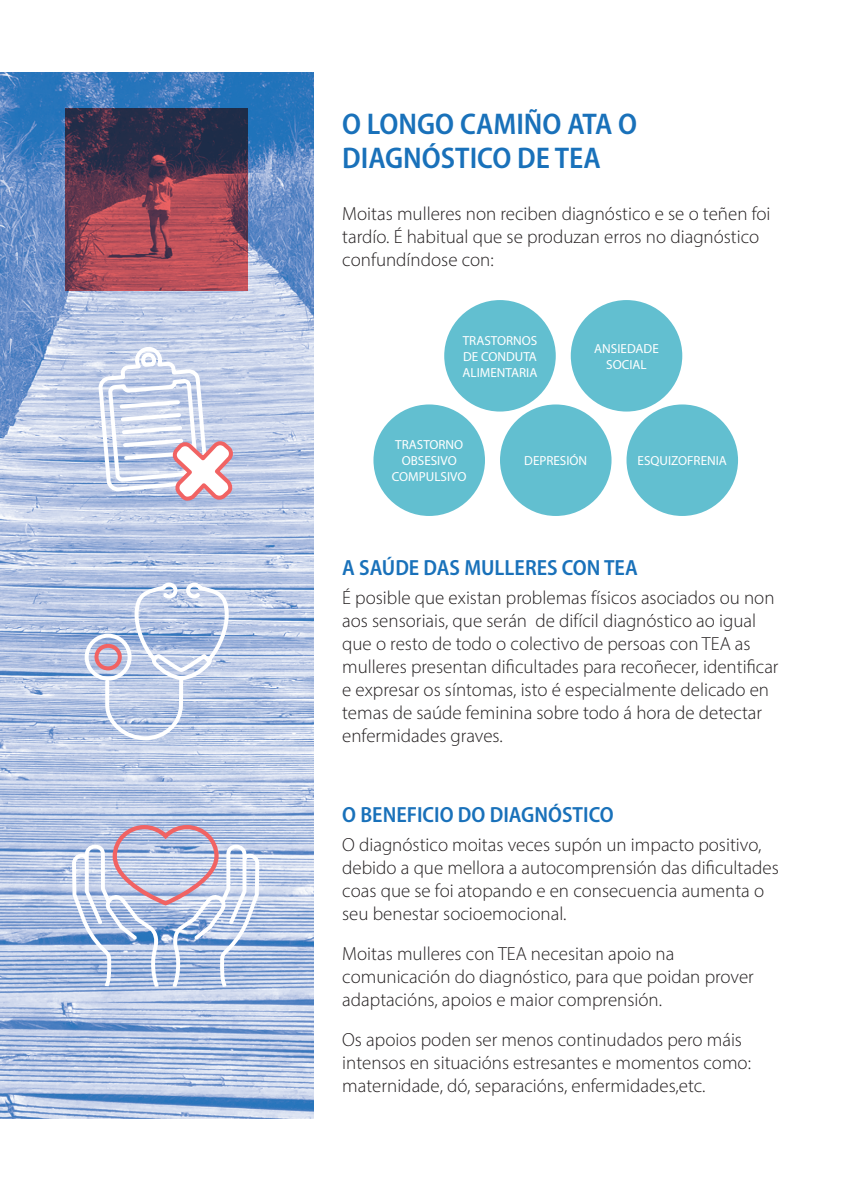
<style>
.page{position:relative;width:851px;height:1191px;background:#fff}
.page>*{position:absolute;margin:0;border:0;box-sizing:border-box;transform-origin:0 0}
.t1{font:600 semi-condensed 30px/34px "Myriad Pro";color:#1971ba}
.t2{font:600 semi-condensed 22px "Myriad Pro";color:#1971ba}
.t3{font:300 19px/23px "Myriad Pro";color:#231f20}
.t4{font:13.2px/16px "Myriad Pro";color:#fff;text-align:center}
</style>
<div class="page">
<div style="left:444px;top:300px;width:111px;height:111px;background:#62bfd0;border-radius:50%"></div>
<div style="left:373px;top:404px;width:112px;height:112px;background:#62bfd0;border-radius:50%"></div>
<div style="left:570px;top:300px;width:112px;height:111px;background:#62bfd0;border-radius:50%"></div>
<div style="left:500px;top:404px;width:111px;height:112px;background:#62bfd0;border-radius:50%"></div>
<div style="left:626px;top:404px;width:112px;height:112px;background:#62bfd0;border-radius:50%"></div>
<img style="left:0;top:72px;width:313px;height:1047px">
<svg style="left:65px;top:109px;width:182px;height:182px;background:#783f51"></svg>
<svg style="left:97px;top:346px;width:137px;height:158px"></svg>
<div style="left:94px;top:644px;width:28px;height:26px;border:4px solid #f16363;border-radius:50%"></div>
<div style="left:85px;top:633px;width:47px;height:47px;border:4px solid #fff;border-radius:50%"></div>
<svg style="left:103px;top:580px;width:128px;height:162px;background:#bcc9e4"></svg>
<svg style="left:72px;top:825px;width:187px;height:162px;background:#b6c2de"></svg>
<h1 class="t1" style="left:342px;top:106px;width:296px">O LONGO CAMIÑO ATA O<br>DIAGNÓSTICO DE TEA</h1>
<p class="t3" style="left:342px;top:202px;width:429px">Moitas mulleres non reciben diagnóstico e se o teñen foi tardío. É habitual que se produzan erros no diagnóstico confundíndose con:</p>
<p class="t4" style="left:462px;top:332px;width:76px;text-align:justify">TRASTORNOS DE CONDUTA ALIMENTARIA</p>
<p class="t4" style="left:594px;top:340px;width:66px">ANSIEDADE<br>SOCIAL</p>
<p class="t4" style="left:392px;top:436px;width:76px">TRASTORNO<br>OBSESIVO<br>COMPULSIVO</p>
<p class="t4" style="left:524px;top:452px;width:64px">DEPRESIÓN</p>
<p class="t4" style="left:637px;top:452px;width:91px">ESQUIZOFRENIA</p>
<p class="t2" style="left:342px;top:554px;width:297px">A SAÚDE DAS MULLERES CON TEA</p>
<p class="t3" style="left:342px;top:586px;width:438px">É posible que existan problemas físicos asociados ou non aos sensoriais, que serán de difícil diagnóstico ao igual que o resto de todo o colectivo de persoas con TEA as mulleres presentan dificultades para recoñecer, identificar e expresar os síntomas, isto é especialmente delicado en temas de saúde feminina sobre todo á hora de detectar enfermidades graves.</p>
<p class="t2" style="left:342px;top:800px;width:273px">O BENEFICIO DO DIAGNÓSTICO</p>
<p class="t3" style="left:342px;top:832px;width:438px">O diagnóstico moitas veces supón un impacto positivo, debido a que mellora a autocomprensión das dificultades coas que se foi atopando e en consecuencia aumenta o seu benestar socioemocional.</p>
<p class="t3" style="left:342px;top:941px;width:413px">Moitas mulleres con TEA necesitan apoio na comunicación do diagnóstico, para que poidan prover adaptacións, apoios e maior comprensión.</p>
<p class="t3" style="left:342px;top:1027px;width:410px">Os apoios poden ser menos continudados pero máis intensos en situacións estresantes e momentos como: maternidade, dó, separacións, enfermidades,etc.</p>
</div>
